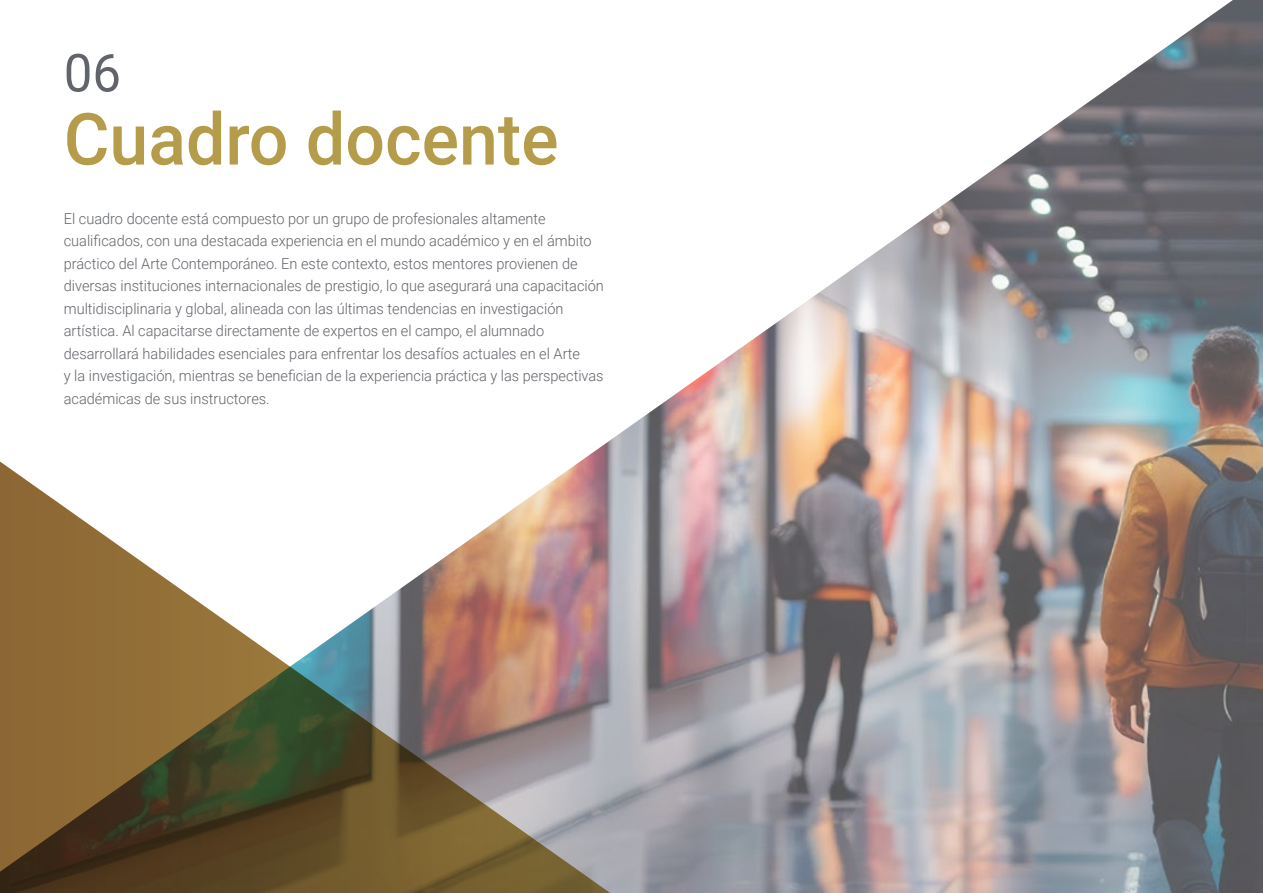
<style>
.page{position:relative;width:1263px;height:893px;background:#fff}
.page>*{position:absolute;margin:0;border:0;box-sizing:border-box;transform-origin:0 0}
.t1{font:500 72px "Roboto";color:#b49c4b}
.t2{font:52.5px "Roboto";color:#61646a}
.t3{font:300 15px/22.5px "Roboto";color:#61646a}
</style>
<div class="page">
<img style="left:602px;top:0;width:661px;height:893px">
<svg style="left:0;top:446px;width:640px;height:447px"></svg>
<h2 class="t2" style="left:64px;top:36px;width:59px">06</h2>
<h1 class="t1" style="left:64px;top:89px;width:496px">Cuadro docente</h1>
<p class="t3" style="left:64px;top:207px;width:542px">El cuadro docente está compuesto por un grupo de profesionales altamente cualificados, con una destacada experiencia en el mundo académico y en el ámbito práctico del Arte Contemporáneo. En este contexto, estos mentores provienen de diversas instituciones internacionales de prestigio, lo que asegurará una capacitación multidisciplinaria y global, alineada con las últimas tendencias en investigación artística. Al capacitarse directamente de expertos en el campo, el alumnado desarrollará habilidades esenciales para enfrentar los desafíos actuales en el Arte<br>y la investigación, mientras se benefician de la experiencia práctica y las perspectivas académicas de sus instructores.</p>
</div>
